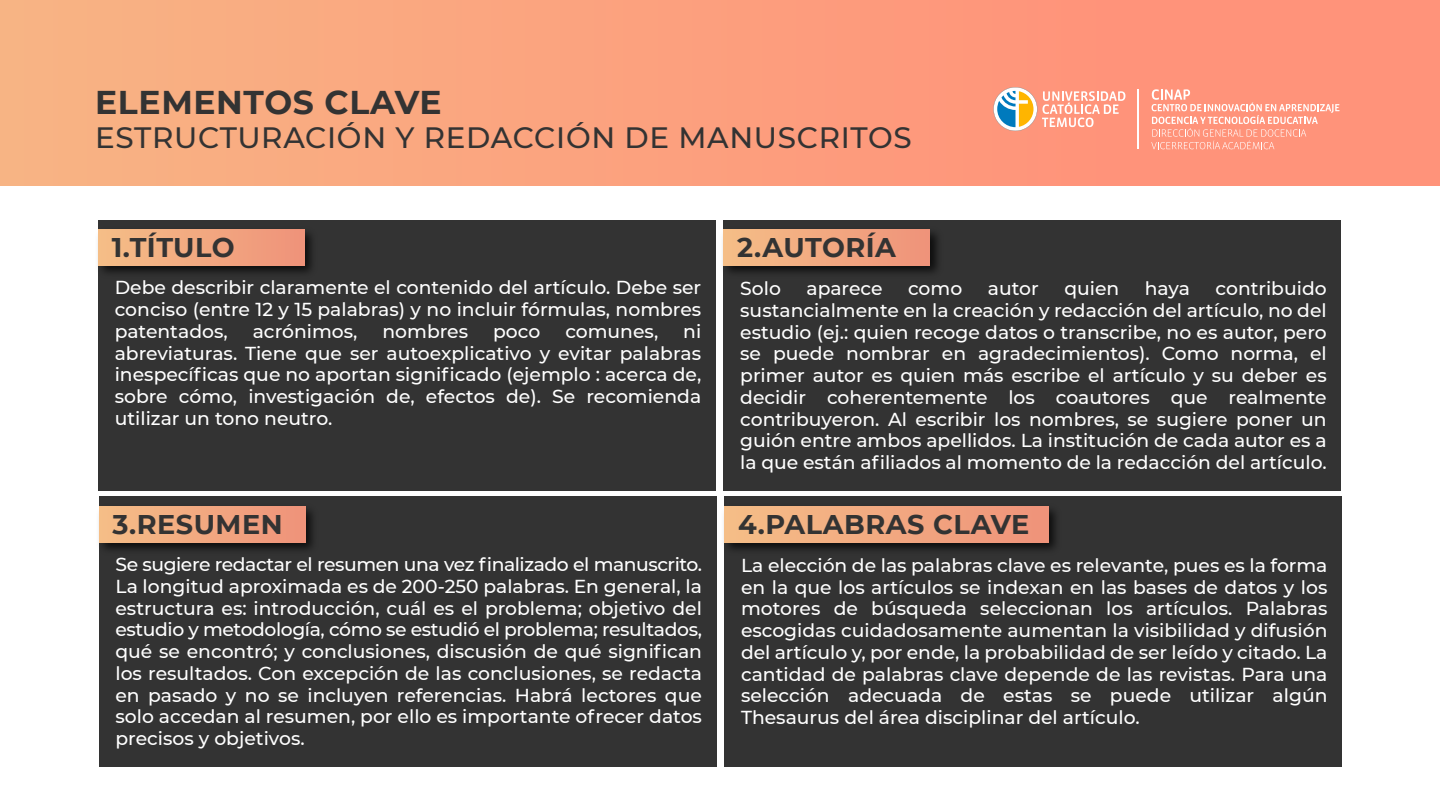
<style>
.page{position:relative;width:1440px;height:810px;background:#fff}
.page>*{position:absolute;margin:0;border:0;box-sizing:border-box;transform-origin:0 0}
.t1{font:700 32.85px "Montserrat";letter-spacing:.02em;color:#333}
.t2{font:500 29.4px "Montserrat";letter-spacing:.025em;color:#333}
.t3{font:700 27px "Montserrat";letter-spacing:.02em;color:#333}
.t4{font:500 18.75px/21.8px "Montserrat";color:#fff;text-align:justify}
</style>
<div class="page">
<div style="left:98px;top:220px;width:618px;height:270px;background:#333"></div>
<div style="left:0;top:0;width:1440px;height:186px;background:linear-gradient(to right,#f8b284,#ff8d78)"></div>
<hr style="left:1137px;top:90px;width:2px;height:59px;background:#fff">
<svg style="left:993px;top:87px;width:132px;height:44px"></svg>
<svg style="left:1151px;top:89px;width:189px;height:60px;background:#ffa38e"></svg>
<img style="left:97px;top:229px;width:215px;height:44px">
<div style="left:98px;top:230px;width:206px;height:36px;background:linear-gradient(to right,#f5be87,#ef937a)"></div>
<div style="left:724px;top:220px;width:617px;height:270px;background:#333"></div>
<img style="left:722px;top:224px;width:216px;height:58px">
<div style="left:724px;top:230px;width:206px;height:36px;background:linear-gradient(to right,#f5be87,#ef937a)"></div>
<div style="left:99px;top:496px;width:617px;height:271px;background:#333"></div>
<img style="left:98px;top:506px;width:215px;height:44px">
<div style="left:99px;top:506px;width:206px;height:36px;background:linear-gradient(to right,#f5be87,#ef937a)"></div>
<div style="left:724px;top:496px;width:618px;height:271px;background:#333"></div>
<img style="left:723px;top:506px;width:333px;height:44px">
<div style="left:724px;top:506px;width:324px;height:36px;background:linear-gradient(to right,#f5be87,#ef937a)"></div>
<h1 class="t1" style="left:95px;top:78px;width:348px">ELEMENTOS CLAVE</h1>
<h2 class="t2" style="left:95px;top:117px;width:818px">ESTRUCTURACIÓN Y REDACCIÓN DE MANUSCRITOS</h2>
<h3 class="t3" style="left:112px;top:228px;width:124px">1.TÍTULO</h3>
<p class="t4" style="left:115px;top:276px;width:588px">Debe describir claramente el contenido del artículo. Debe ser conciso (entre 12 y 15 palabras) y no incluir fórmulas, nombres patentados,</p>
<p class="t4" style="left:115px;top:320px;width:588px;text-indent:569px">ni abreviaturas. Tiene que ser autoexplicativo y evitar palabras inespecíficas que no aportan significado (ejemplo : acerca de, sobre cómo, investigación de, efectos de). Se recomienda utilizar un tono neutro.</p>
<p class="t4" style="left:253px;top:320px;width:106px">acrónimos,</p>
<p class="t4" style="left:382px;top:320px;width:87px">nombres</p>
<p class="t4" style="left:493px;top:320px;width:49px">poco</p>
<p class="t4" style="left:565px;top:320px;width:94px">comunes,</p>
<h3 class="t3" style="left:113px;top:505px;width:172px">3.RESUMEN</h3>
<p class="t4" style="left:116px;top:553px;width:588px">Se sugiere redactar el resumen una vez finalizado el manuscrito.<br>La longitud aproximada es de 200-250 palabras. En general, la estructura es: introducción, cuál es el problema; objetivo del estudio y metodología, cómo se estudió el problema; resultados, qué se encontró; y conclusiones, discusión de qué significan los resultados. Con excepción de las conclusiones, se redacta en pasado y no se incluyen referencias. Habrá lectores que solo accedan al resumen, por ello es importante ofrecer datos precisos y objetivos.</p>
<h3 class="t3" style="left:737px;top:228px;width:160px">2.AUTORÍA</h3>
<p class="t4" style="left:740px;top:277px;width:588px;text-indent:475px">contribuido sustancialmente en la creación y redacción del artículo, no del estudio (ej.: quien recoge datos o transcribe, no es autor, pero se puede nombrar en agradecimientos). Como norma, el primer autor es quien más escribe el artículo y su deber es decidir coherentemente los coautores que realmente contribuyeron. Al escribir los nombres, se sugiere poner un guión entre ambos apellidos. La institución de cada autor es a la que están afiliados al momento de la redacción del artículo.</p>
<p class="t4" style="left:740px;top:277px;width:42px">Solo</p>
<p class="t4" style="left:806px;top:277px;width:78px">aparece</p>
<p class="t4" style="left:908px;top:277px;width:56px">como</p>
<p class="t4" style="left:988px;top:277px;width:52px">autor</p>
<p class="t4" style="left:1064px;top:277px;width:56px">quien</p>
<p class="t4" style="left:1145px;top:277px;width:47px">haya</p>
<h3 class="t3" style="left:738px;top:505px;width:293px">4.PALABRAS CLAVE</h3>
<p class="t4" style="left:741px;top:554px;width:588px">La elección de las palabras clave es relevante, pues es la forma en la que los artículos se indexan en las bases de datos y los motores de búsqueda seleccionan los artículos. Palabras escogidas cuidadosamente aumentan la visibilidad y difusión del artículo y, por ende, la probabilidad de ser leído y citado. La cantidad de palabras clave depende de las revistas. Para una selección adecuada de estas se puede utilizar algún Thesaurus del área disciplinar del artículo.</p>
</div>
